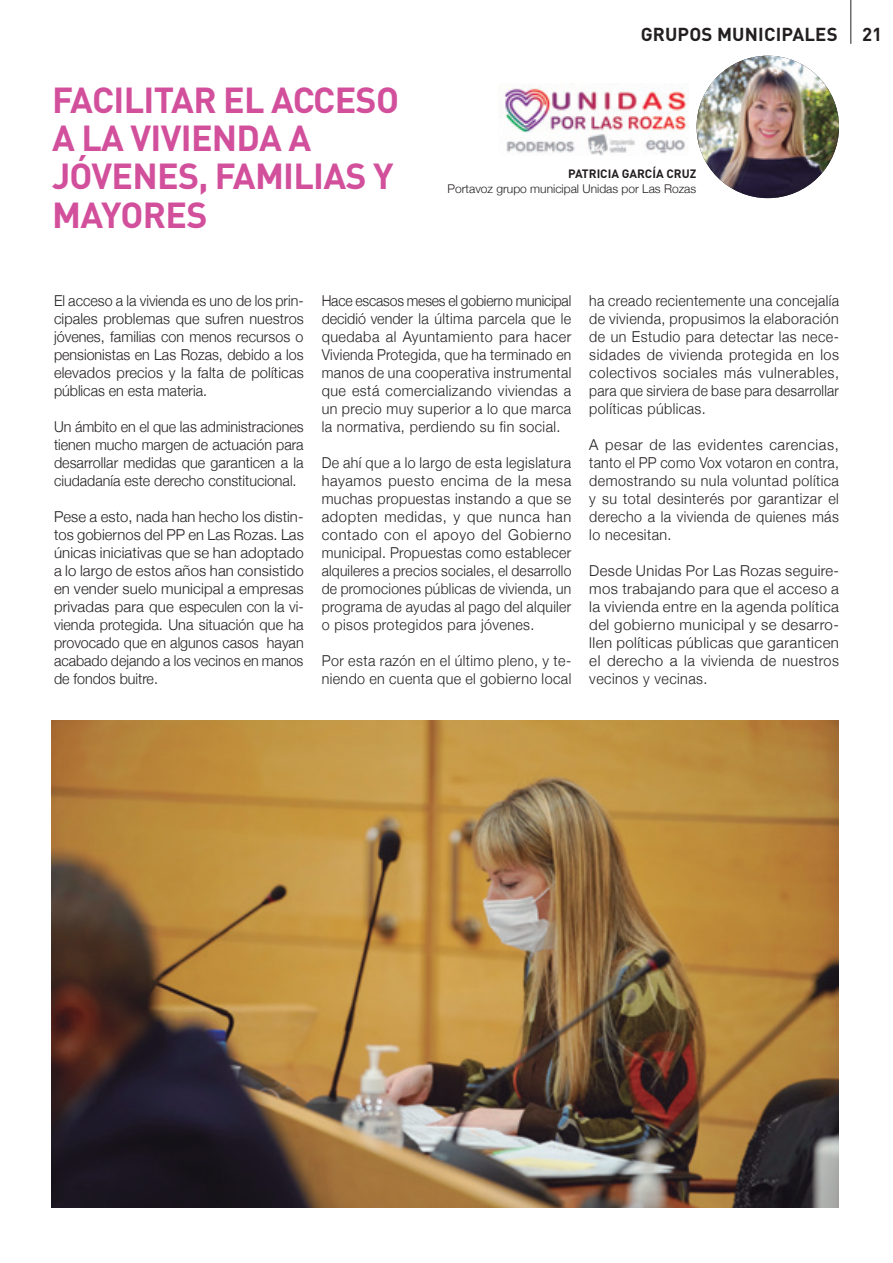
<style>
.page{position:relative;width:893px;height:1263px;background:#fff}
.page>*{position:absolute;margin:0;border:0;box-sizing:border-box;transform-origin:0 0}
.t1{font:700 35.7px/38.2px "DINOT";letter-spacing:-.02em;color:#d24f9c}
.t2{font:700 18.6px "DINOT";letter-spacing:.01em;color:#231f20}
.t3{font:300 15px/18px "Helvetica Neue";letter-spacing:.03em;color:#231f20;text-align:justify;scale:.95 1}
.t4{font:300 15px/18px "Helvetica Neue";letter-spacing:.03em;color:#231f20;text-align:justify}
.t5{font:300 15px/18px "Helvetica Neue";letter-spacing:.03em;color:#231f20;text-align:justify;scale:.93 1}
.t6{font:300 15px/18px "Helvetica Neue";letter-spacing:.03em;color:#231f20;text-align:justify;scale:.94 1}
.t7{font:300 12px "Helvetica Neue";color:#231f20}
.t8{font:700 12px "DINOT";color:#231f20}
</style>
<div class="page">
<hr style="left:850px;top:0;width:1px;height:44px;background:#231f20">
<img style="left:697px;top:56px;width:142px;height:142px;border-radius:71px">
<img style="left:52px;top:720px;width:787px;height:487px">
<img style="left:499px;top:83px;width:190px;height:73px">
<h1 class="t1" style="left:52px;top:80px;width:348px">FACILITAR EL ACCESO<br>A LA VIVIENDA A<br>JÓVEN ES, FAMILIAS Y<br>MAYORES</h1>
<p class="t2" style="left:641px;top:22px;width:198px">GRUPOS MUN ICIPALES</p>
<p class="t2" style="left:862px;top:22px;width:22px">21</p>
<p class="t8" style="left:568px;top:166px;width:130px">PATRICIA GARCÍA CRUZ</p>
<p class="t7" style="left:448px;top:179px;width:250px">Portavoz grupo municipal Unidas por Las Rozas</p>
<p class="t3" style="left:54px;top:291px;width:264px">El acceso a la vivienda es uno de los prin&shy;cipales problemas que sufren nuestros jóvenes, familias con menos recursos o pensionistas en Las Rozas, debido a los elevados precios y la falta de políticas públicas en esta materia.</p>
<p class="t3" style="left:54px;top:417px;width:264px">Un ámbito en el que las administraciones tienen mucho margen de actuación para desarrollar medidas que garanticen a la ciudadanía este derecho constitucional.</p>
<p class="t4" style="left:54px;top:507px;width:251px">Pese a esto, nada han hecho los distin&shy;tos gobiernos del PP en Las Rozas. Las únicas iniciativas que se han adoptado a lo largo de estos años han consistido en vender suelo municipal a empresas privadas para que especulen con la vi&shy;vienda protegida. Una situación que ha provocado que en algunos casos hayan acabado dejando a los vecinos en manos de fondos buitre.</p>
<p class="t5" style="left:322px;top:291px;width:270px">Hace escasos meses el gobierno municipal decidió vender la última parcela que le quedaba al Ayuntamiento para hacer Vivienda Protegida, que ha terminado en manos de una cooperativa instrumental que está comercializando viviendas a un precio muy superior a lo que marca la normativa, perdiendo su fin social.</p>
<p class="t3" style="left:322px;top:453px;width:264px">De ahí que a lo largo de esta legislatura hayamos puesto encima de la mesa muchas propuestas instando a que se adopten medidas, y que nunca han contado con el apoyo del Gobierno municipal. Propuestas como establecer alquileres a precios sociales, el desarrollo de promociones públicas de vivienda, un programa de ayudas al pago del alquiler o pisos protegidos para jóvenes.</p>
<p class="t3" style="left:322px;top:651px;width:264px">Por esta razón en el último pleno, y te&shy;niendo en cuenta que el gobierno local</p>
<p class="t6" style="left:589px;top:291px;width:267px">ha creado recientemente una concejalía de vivienda, propusimos la elaboración de un Estudio para detectar las nece&shy;sidades de vivienda protegida en los colectivos sociales más vulnerables, para que sirviera de base para desarrollar políticas públicas.</p>
<p class="t4" style="left:589px;top:435px;width:251px">A pesar de las evidentes carencias, tanto el PP como Vox votaron en contra, demostrando su nula voluntad política y su total desinterés por garantizar el derecho a la vivienda de quienes más lo necesitan.</p>
<p class="t4" style="left:589px;top:561px;width:251px">Desde Unidas Por Las Rozas seguire&shy;mos trabajando para que el acceso a la vivienda entre en la agenda política del gobierno municipal y se desarro&shy;llen políticas públicas que garanticen el derecho a la vivienda de nuestros vecinos y vecinas.</p>
</div>
